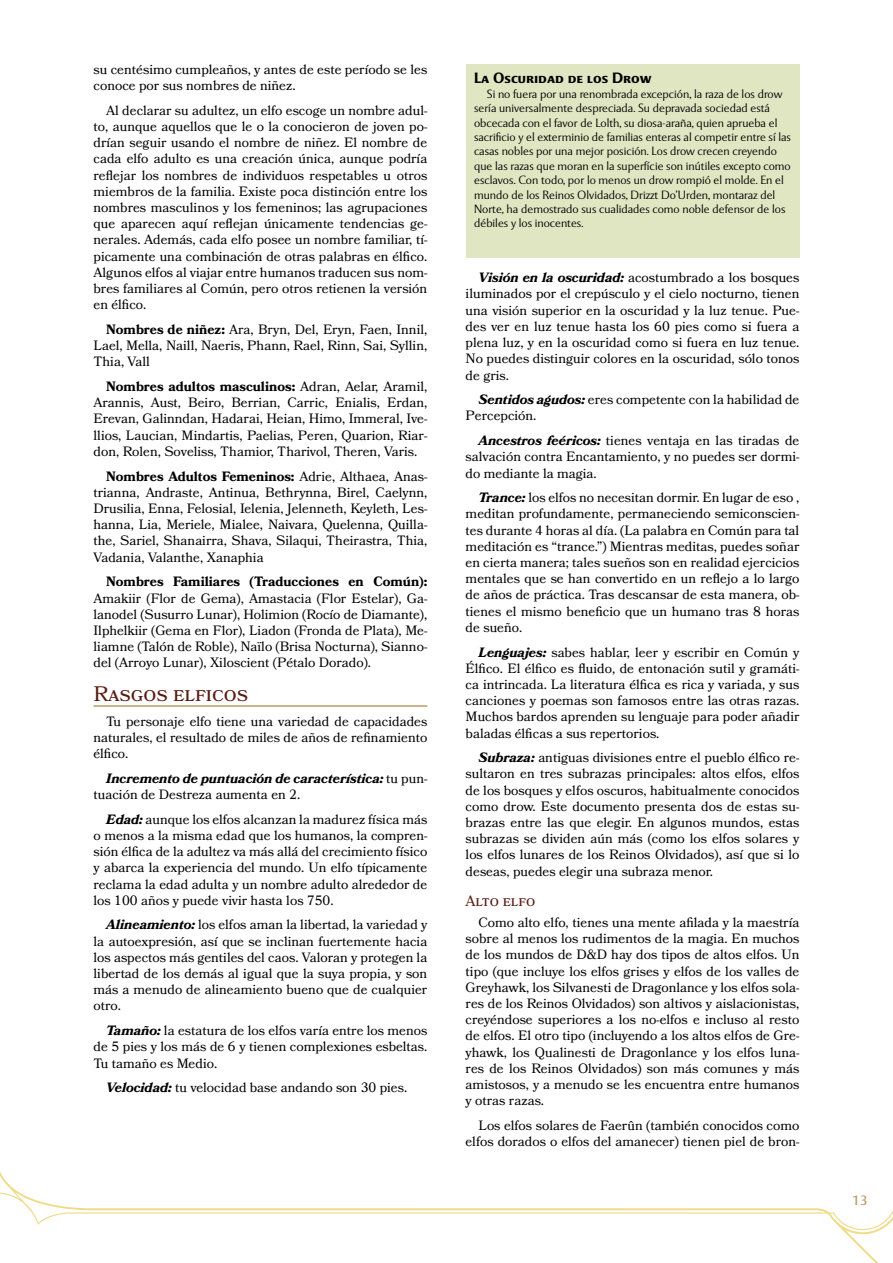
<style>
.page{position:relative;width:893px;height:1263px;background:#fff}
.page>*{position:absolute;margin:0;border:0;box-sizing:border-box;transform-origin:0 0}
.t1{font:21px "Bookmania";color:#571a10}
.t2{font:700 15px "Mentor Sans Std";color:#000}
.t3{font:15px "Bookmania";color:#571a10}
.t4{font:13.5px/16.2px "Bookmania";color:#000;text-align:justify}
.t5{font:italic 700 13.5px/16.2px "Bookmania";color:#000}
.t6{font:700 13.5px "Bookmania";color:#000}
.t7{font:13.5px "Mentor Sans Std";color:#b69b66}
.t8{font:300 12px/14.4px "Mentor Sans Std";color:#000}
.s1{font-weight:700}
.s2{font-weight:400;font-style:normal}
.s3{font-weight:700;font-style:italic}
</style>
<div class="page">
<svg style="left:1px;top:1174px;width:892px;height:89px"></svg>
<hr style="left:94px;top:705px;width:333px;height:2px;background:#b69b66">
<div style="left:466px;top:64px;width:333px;height:193px;background:#dfe6c1"></div>
<p class="t4" style="left:94px;top:61px;width:335px">su centésimo cumpleaños, y antes de este período se les conoce por sus nombres de niñez.</p>
<p class="t4" style="left:94px;top:102px;width:335px;text-indent:13px">Al declarar su adultez, un elfo escoge un nombre adul&shy;to, aunque aquellos que le o la conocieron de joven po&shy;drían seguir usando el nombre de niñez. El nombre de cada elfo adulto es una creación única, aunque podría reflejar los nombres de individuos respetables u otros miembros de la familia. Existe poca distinción entre los nombres masculinos y los femeninos; las agrupaciones que aparecen aquí reflejan únicamente tendencias ge&shy;nerales. Además, cada elfo posee un nombre familiar, tí&shy;picamente una combinación de otras palabras en élfico.<br>Algunos elfos al viajar entre humanos traducen sus nom&shy;bres familiares al Común, pero otros retienen la versión en élfico.</p>
<p class="t4" style="left:94px;top:321px;width:335px;text-indent:13px"><span class="s1">Nombres de niñez:</span> Ara, Bryn, Del, Eryn, Faen, Innil, Lael, Mella, Naill, Naeris, Phann, Rael, Rinn, Sai, Syllin, Thia, Vall</p>
<p class="t4" style="left:94px;top:378px;width:335px;text-indent:13px"><span class="s1">Nombres adultos masculinos:</span> Adran, Aelar, Aramil, Arannis, Aust, Beiro, Berrian, Carric, Enialis, Erdan, Erevan, Galinndan, Hadarai, Heian, Himo, Immeral, Ive&shy;llios, Laucian, Mindartis, Paelias, Peren, Quarion, Riar&shy;don, Rolen, Soveliss, Thamior, Tharivol, Theren, Varis.</p>
<p class="t4" style="left:94px;top:468px;width:335px;text-indent:13px"><span class="s1">Nombres Adultos Femeninos:</span> Adrie, Althaea, Anas&shy;trianna, Andraste, Antinua, Bethrynna, Birel, Caelynn, Drusilia, Enna, Felosial, Ielenia, Jelenneth, Keyleth, Les&shy;hanna, Lia, Meriele, Mialee, Naivara, Quelenna, Quilla&shy;the, Sariel, Shanairra, Shava, Silaqui, Theirastra, Thia, Vadania, Valanthe, Xanaphia</p>
<p class="t6" style="left:106px;top:574px;width:323px">Nombres Familiares (Traducciones en Común):</p>
<p class="t4" style="left:94px;top:590px;width:335px">Amakiir (Flor de Gema), Amastacia (Flor Estelar), Ga&shy;lanodel (Susurro Lunar), Holimion (Rocío de Diamante), Ilphelkiir (Gema en Flor), Liadon (Fronda de Plata), Me&shy;liamne (Talón de Roble), Naïlo (Brisa Nocturna), Sianno&shy;del (Arroyo Lunar), Xiloscient (Pétalo Dorado).</p>
<h1 class="t1" style="left:94px;top:681px;width:156px">Rasgos elficos</h1>
<p class="t4" style="left:94px;top:713px;width:335px;text-indent:13px">Tu personaje elfo tiene una variedad de capacidades naturales, el resultado de miles de años de refinamiento élfico.</p>
<p class="t5" style="left:94px;top:770px;width:335px;text-indent:13px">Incremento de puntuación de característica: <span class="s2">tu pun&shy;tuación de Destreza aumenta en 2.</span></p>
<p class="t4" style="left:94px;top:811px;width:335px;text-indent:13px"><span class="s3">Edad:</span> aunque los elfos alcanzan la madurez física más o menos a la misma edad que los humanos, la compren&shy;sión élfica de la adultez va más allá del crecimiento físico y abarca la experiencia del mundo. Un elfo típicamente reclama la edad adulta y un nombre adulto alrededor de los 100 años y puede vivir hasta los 750.</p>
<p class="t4" style="left:94px;top:917px;width:336px;text-indent:13px"><span class="s3">Alineamiento:</span> los elfos aman la libertad, la variedad y la autoexpresión, así que se inclinan fuertemente hacia los aspectos más gentiles del caos. Valoran y protegen la libertad de los demás al igual que la suya propia, y son más a menudo de alineamiento bueno que de cualquier otro.</p>
<p class="t4" style="left:94px;top:1022px;width:335px;text-indent:13px"><span class="s3">Tamaño:</span> la estatura de los elfos varía entre los menos de 5 pies y los más de 6 y tienen complexiones esbeltas.<br>Tu tamaño es Medio.</p>
<p class="t4" style="left:106px;top:1079px;width:302px"><span class="s3">Velocidad:</span> tu velocidad base andando son 30 pies.</p>
<p class="t2" style="left:474px;top:69px;width:179px">La Oscuridad de los Drow</p>
<p class="t8" style="left:474px;top:86px;width:318px;text-indent:13px">Si no fuera por una renombrada excepción, la raza de los drow sería universalmente despreciada. Su depravada sociedad está obcecada con el favor de Lolth, su diosa-araña, quien aprueba el sacrificio y el exterminio de familias enteras al competir entre sí las casas nobles por una mejor posición. Los drow crecen creyendo que las razas que moran en la superfície son inútiles excepto como esclavos. Con todo, por lo menos un drow rompió el molde. En el mundo de los Reinos Olvidados, Drizzt Do’Urden, montaraz del Norte, ha demostrado sus cualidades como noble defensor de los débiles y los inocentes.</p>
<p class="t4" style="left:466px;top:269px;width:335px;text-indent:13px"><span class="s3">Visión en la oscuridad:</span> acostumbrado a los bosques iluminados por el crepúsculo y el cielo nocturno, tienen una visión superior en la oscuridad y la luz tenue. Pue&shy;des ver en luz tenue hasta los 60 pies como si fuera a plena luz, y en la oscuridad como si fuera en luz tenue.<br>No puedes distinguir colores en la oscuridad, sólo tonos de gris.</p>
<p class="t4" style="left:466px;top:391px;width:335px;text-indent:13px"><span class="s3">Sentidos agudos:</span> eres competente con la habilidad de<br>Percepción.</p>
<p class="t4" style="left:466px;top:432px;width:335px;text-indent:13px"><span class="s3">Ancestros feéricos:</span> tienes ventaja en las tiradas de salvación contra Encantamiento, y no puedes ser dormi&shy;do mediante la magia.</p>
<p class="t4" style="left:466px;top:489px;width:335px;text-indent:13px"><span class="s3">Trance:</span> los elfos no necesitan dormir. En lugar de eso , meditan profundamente, permaneciendo semiconscien&shy;tes durante 4 horas al día. (La palabra en Común para tal meditación es “trance.”) Mientras meditas, puedes soñar en cierta manera; tales sueños son en realidad ejercicios mentales que se han convertido en un reflejo a lo largo de años de práctica. Tras descansar de esta manera, ob&shy;tienes el mismo beneficio que un humano tras 8 horas de sueño.</p>
<p class="t4" style="left:466px;top:644px;width:336px;text-indent:13px"><span class="s3">Lenguajes:</span> sabes hablar, leer y escribir en Común y Élfico. El élfico es fluido, de entonación sutil y gramáti&shy;ca intrincada. La literatura élfica es rica y variada, y sus canciones y poemas son famosos entre las otras razas.<br>Muchos bardos aprenden su lenguaje para poder añadir baladas élficas a sus repertorios.</p>
<p class="t4" style="left:466px;top:749px;width:336px;text-indent:13px"><span class="s3">Subraza:</span> antiguas divisiones entre el pueblo élfico re&shy;sultaron en tres subrazas principales: altos elfos, elfos de los bosques y elfos oscuros, habitualmente conocidos como drow. Este documento presenta dos de estas su&shy;brazas entre las que elegir. En algunos mundos, estas subrazas se dividen aún más (como los elfos solares y los elfos lunares de los Reinos Olvidados), así que si lo deseas, puedes elegir una subraza menor.</p>
<p class="t3" style="left:466px;top:892px;width:71px">Alto elfo</p>
<p class="t4" style="left:466px;top:914px;width:335px;text-indent:13px">Como alto elfo, tienes una mente afilada y la maestría sobre al menos los rudimentos de la magia. En muchos de los mundos de D&amp;D hay dos tipos de altos elfos. Un tipo (que incluye los elfos grises y elfos de los valles de Greyhawk, los Silvanesti de Dragonlance y los elfos sola&shy;res de los Reinos Olvidados) son altivos y aislacionistas, creyéndose superiores a los no-elfos e incluso al resto de elfos. El otro tipo (incluyendo a los altos elfos de Gre&shy;yhawk, los Qualinesti de Dragonlance y los elfos luna&shy;res de los Reinos Olvidados) son más comunes y más amistosos, y a menudo se les encuentra entre humanos y otras razas.</p>
<p class="t4" style="left:466px;top:1117px;width:335px;text-align:right">Los elfos solares de Faerûn (también conocidos como elfos dorados o elfos del amanecer) tienen piel de bron-</p>
<p class="t7" style="left:852px;top:1192px;width:17px">13</p>
</div>
